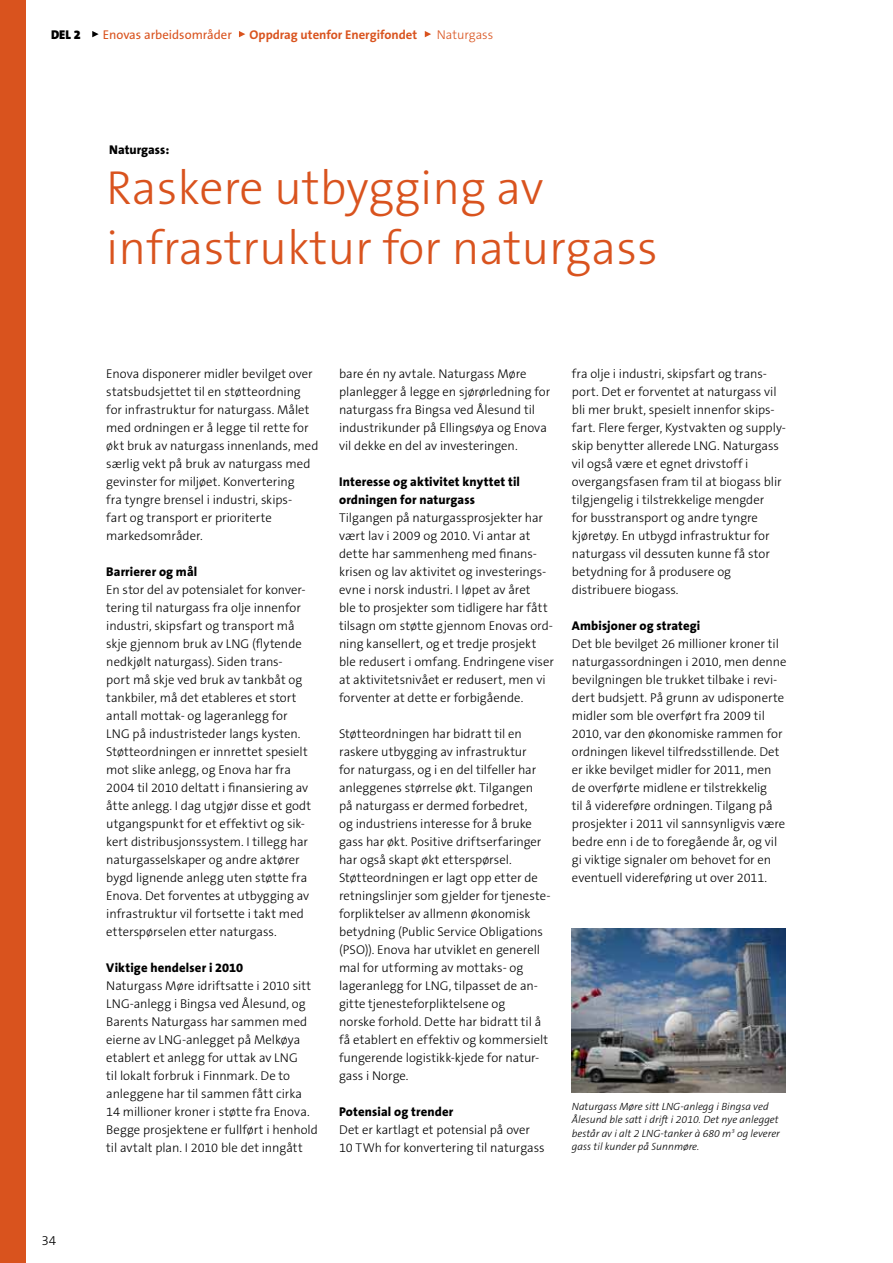
<style>
.page{position:relative;width:893px;height:1263px;background:#fff}
.page>*{position:absolute;margin:0;border:0;box-sizing:border-box;transform-origin:0 0}
.t1{font:300 48px/60px "The Sans B3";color:#d9531e}
.t2{font:300 13.5px "The Sans B3";color:#000}
.t3{font:300 12.75px/18px "The Sans B3";color:#000}
.t4{font:800 12.75px/18px "The Sans B8";letter-spacing:.01em;color:#000}
.t5{font:700 12.75px "The Sans B7";color:#d9531e}
.t6{font:12.75px "The Sans B5 Plain";color:#d9531e}
.t7{font:300 12.75px "The Sans B3";color:#d9531e}
.t8{font:900 12.75px "The Sans B9";color:#000}
.t9{font:italic 300 10.5px/13.5px "The Sans B3";color:#000}
</style>
<div class="page">
<div style="left:0;top:0;width:26px;height:1263px;background:#d9531e"></div>
<svg style="left:92px;top:31px;width:7px;height:6px"></svg>
<svg style="left:239px;top:31px;width:6px;height:6px"></svg>
<svg style="left:425px;top:31px;width:6px;height:6px"></svg>
<img style="left:572px;top:928px;width:214px;height:164px">
<p class="t8" style="left:51px;top:28px;width:31px">DEL 2</p>
<p class="t6" style="left:103px;top:28px;width:131px">Enovas arbeidsområder</p>
<p class="t5" style="left:250px;top:28px;width:169px">Oppdrag utenfor Energifondet</p>
<p class="t7" style="left:437px;top:28px;width:58px">Naturgass</p>
<p class="t4" style="left:109px;top:141px;width:61px">Naturgass:</p>
<h1 class="t1" style="left:106px;top:159px;width:553px">Raskere utbygging av infrastruktur for naturgass</h1>
<p class="t2" style="left:41px;top:1233px;width:16px">34</p>
<p class="t3" style="left:106px;top:365px;width:214px">Enova disponerer midler bevilget over statsbudsjettet til en støtteordning for infrastruktur for naturgass. Målet med ordningen er å legge til rette for økt bruk av naturgass innenlands, med særlig vekt på bruk av naturgass med gevinster for miljøet. Konvertering<br>fra tyngre brensel i industri, skips-<br>fart og transport er prioriterte markedsområder.</p>
<p class="t4" style="left:106px;top:563px;width:92px">Barrierer og mål</p>
<p class="t3" style="left:106px;top:581px;width:206px">En stor del av potensialet for konver&shy;tering til naturgass fra olje innenfor industri, skipsfart og transport må skje gjennom bruk av LNG (flytende nedkjølt naturgass). Siden trans-<br>port må skje ved bruk av tankbåt og tankbiler, må det etableres et stort antall mottak- og lageranlegg for LNG på industristeder langs kysten.<br>Støtteordningen er innrettet spesielt mot slike anlegg, og Enova har fra 2004 til 2010 deltatt i finansiering av åtte anlegg. I dag utgjør disse et godt utgangspunkt for et effektivt og sik&shy;kert distribusjonssystem. I tillegg har naturgasselskaper og andre aktører bygd lignende anlegg uten støtte fra Enova. Det forventes at utbygging av infrastruktur vil fortsette i takt med etterspørselen etter naturgass.</p>
<p class="t4" style="left:106px;top:959px;width:138px">Viktige hendelser i 2010</p>
<p class="t3" style="left:106px;top:977px;width:213px">Naturgass Møre idriftsatte i 2010 sitt LNG-anlegg i Bingsa ved Ålesund, og Barents Naturgass har sammen med eierne av LNG-anlegget på Melkøya etablert et anlegg for uttak av LNG<br>til lokalt forbruk i Finnmark. De to anleggene har til sammen fått cirka 14 millioner kroner i støtte fra Enova.<br>Begge prosjektene er fullført i henhold til avtalt plan. I 2010 ble det inngått</p>
<p class="t3" style="left:339px;top:365px;width:213px">bare én ny avtale. Naturgass Møre planlegger å legge en sjørørledning for naturgass fra Bingsa ved Ålesund til industrikunder på Ellingsøya og Enova vil dekke en del av investeringen.</p>
<p class="t4" style="left:339px;top:473px;width:182px">Interesse og aktivitet knyttet til ordningen for naturgass</p>
<p class="t3" style="left:339px;top:509px;width:216px">Tilgangen på naturgassprosjekter har vært lav i 2009 og 2010. Vi antar at dette har sammenheng med finans&shy;krisen og lav aktivitet og investerings&shy;evne i norsk industri. I løpet av året<br>ble to prosjekter som tidligere har fått tilsagn om støtte gjennom Enovas ord&shy;ning kansellert, og et tredje prosjekt ble redusert i omfang. Endringene viser at aktivitetsnivået er redusert, men vi forventer at dette er forbigående.</p>
<p class="t3" style="left:339px;top:725px;width:213px">Støtteordningen har bidratt til en raskere utbygging av infrastruktur<br>for naturgass, og i en del tilfeller har anleggenes størrelse økt. Tilgangen<br>på naturgass er dermed forbedret,<br>og industriens interesse for å bruke gass har økt. Positive driftserfaringer har også skapt økt etterspørsel.<br>Støtteordningen er lagt opp etter de retningslinjer som gjelder for tjeneste&shy;forpliktelser av allmenn økonomisk betydning (Public Service Obligations (PSO)). Enova har utviklet en generell mal for utforming av mottaks- og lageranlegg for LNG, tilpasset de an&shy;gitte tjenesteforpliktelsene og<br>norske forhold. Dette har bidratt til å få etablert en effektiv og kommersielt fungerende logistikk-kjede for natur&shy;gass i Norge.</p>
<p class="t4" style="left:339px;top:1103px;width:116px">Potensial og trender</p>
<p class="t3" style="left:339px;top:1121px;width:207px">Det er kartlagt et potensial på over<br>10 TWh for konvertering til naturgass</p>
<p class="t3" style="left:572px;top:365px;width:216px">fra olje i industri, skipsfart og trans&shy;port. Det er forventet at naturgass vil bli mer brukt, spesielt innenfor skips&shy;fart. Flere ferger, Kystvakten og supply&shy;skip benytter allerede LNG. Naturgass vil også være et egnet drivstoff i overgangsfasen fram til at biogass blir tilgjengelig i tilstrekkelige mengder<br>for busstransport og andre tyngre kjøretøy. En utbygd infrastruktur for naturgass vil dessuten kunne få stor betydning for å produsere og distribuere biogass.</p>
<p class="t4" style="left:572px;top:617px;width:130px">Ambisjoner og strategi</p>
<p class="t3" style="left:572px;top:635px;width:216px">Det ble bevilget 26 millioner kroner til naturgassordningen i 2010, men denne bevilgningen ble trukket tilbake i revi&shy;dert budsjett. På grunn av udisponerte midler som ble overført fra 2009 til 2010, var den økonomiske rammen for ordningen likevel tilfredsstillende. Det er ikke bevilget midler for 2011, men de overførte midlene er tilstrekkelig<br>til å videreføre ordningen. Tilgang på prosjekter i 2011 vil sannsynligvis være bedre enn i de to foregående år, og vil gi viktige signaler om behovet for en eventuell videreføring ut over 2011.</p>
<p class="t9" style="left:572px;top:1099px;width:210px">Naturgass Møre sitt LNG-anlegg i Bingsa ved Ålesund ble satt i drift i 2010. Det nye anlegget består av i alt 2 LNG-tanker à 680 m<sup>3</sup> og leverer gass til kunder på Sunnmøre.</p>
</div>
